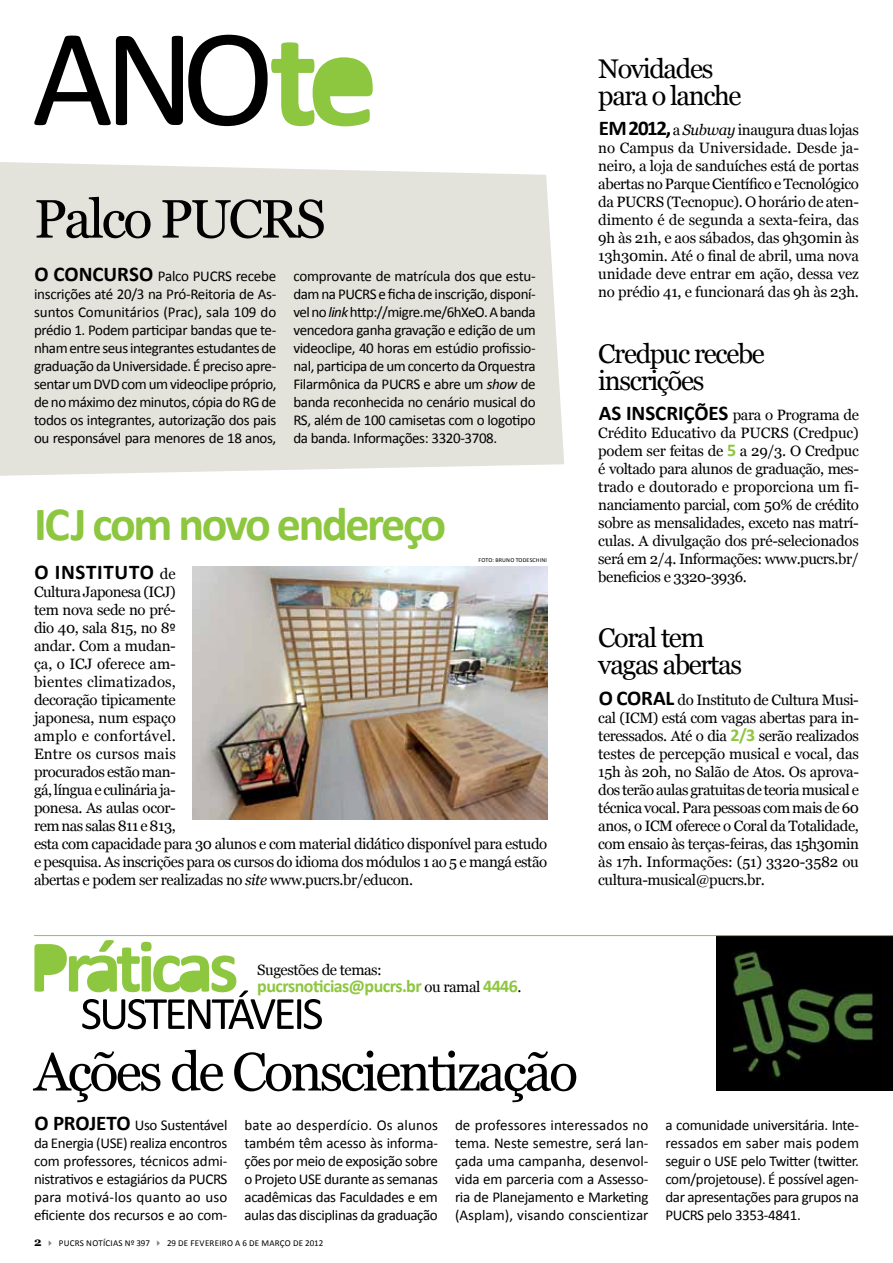
<style>
.page{position:relative;width:893px;height:1263px;background:#fff}
.page>*{position:absolute;margin:0;border:0;box-sizing:border-box;transform-origin:0 0}
.t1{font:54px "Georgia";letter-spacing:-.05em;color:#000}
.t2{font:700 48px "Calibri";letter-spacing:-.05em;color:#8dc63f}
.t3{font:27px/27px "Georgia";letter-spacing:-.05em;color:#000}
.t4{font:700 21px "Calibri";letter-spacing:.025em;color:#000}
.t5{font:700 18px "Calibri";letter-spacing:-.03em;color:#8dc63f}
.t6{font:15px/18px "Georgia";letter-spacing:-.03em;color:#000;text-align:justify}
.t7{font:15px/18px "Calibri";letter-spacing:-.025em;color:#000;text-align:justify}
.t8{font:9px "Calibri";letter-spacing:.03em;color:#000}
.t9{font:6px "Calibri";letter-spacing:.03em;color:#000}
.s1{font-weight:700;font-size:21px}
.s2{font-style:italic}
.s3{font-family:"Georgia";font-weight:400;font-size:15px}
.s4{font-family:"Calibri"}
.s5{font-family:"Georgia";font-weight:400;font-size:15px;color:#000}
.s6{font-family:"Calibri";font-weight:700;font-size:21px}
.s7{font-family:"Calibri";font-weight:700;font-size:18px;color:#8dc63f}
.s8{font-family:"Georgia";font-weight:700;font-size:12px}
.s9{color:#818179}
</style>
<div class="page">
<img style="left:193px;top:566px;width:354px;height:253px">
<img style="left:716px;top:936px;width:177px;height:154px">
<div style="left:0;top:162px;width:564px;height:314px;background:#e3e2db"></div>
<svg style="left:34px;top:35px;width:339px;height:91px"></svg>
<svg style="left:34px;top:940px;width:288px;height:89px"></svg>
<hr style="left:34px;top:935px;width:859px;height:1px;background:#8dc63f">
<h1 class="t1" style="left:34px;top:186px;width:293px">Palco PUCRS</h1>
<h3 class="t4" style="left:34px;top:261px;width:57px">O concurs</h3>
<p class="t7" style="left:34px;top:267px;width:244px;text-indent:105px"><span class="s1">o</span> Palco PUCRS recebe inscrições até 20/3 na Pró-Reitoria de As&shy;suntos Comunitários (Prac), sala 109 do prédio 1. Podem participar bandas que te&shy;nham entre seus integrantes estudantes de graduação da Universidade. É preciso apre&shy;sentar um DVD com um videoclipe próprio, de no máximo dez minutos, cópia do RG de todos os integrantes, autorização dos pais ou responsável para menores de 18 anos,</p>
<p class="t7" style="left:293px;top:267px;width:244px">comprovante de matrícula dos que estu&shy;dam na PUCRS e ficha de inscrição, disponí&shy;vel no <span class="s2">link</span> http://migre.me/6hXeO. A banda vencedora ganha gravação e edição de um videoclipe, 40 horas em estúdio profissio&shy;nal, participa de um concerto da Orquestra Filarmônica da PUCRS e abre um <span class="s2">show</span> de banda reconhecida no cenário musical do RS, além de 100 camisetas com o logotipo da banda. I nformações: 3320-3708.</p>
<h2 class="t2" style="left:34px;top:493px;width:414px">ICJ com novo endereço</h2>
<h3 class="t4" style="left:34px;top:558px;width:143px">O Instituto <span class="s3">de</span></h3>
<p class="t6" style="left:34px;top:583px;width:515px;text-align:left">Cultura Japonesa (ICJ)<br>tem nova sede no pré-<br>dio 40, sala 815, no 8<span class="s4">º<br></span>andar. Com a mudan-<br>ça, o ICJ oferece am-<br>bientes climatizados,<br>decoração tipicamente<br>japonesa, num espaço<br>amplo e confortável.<br>Entre os cursos mais<br>procurados estão man-<br>gá, língua e culinária ja-<br>ponesa. As aulas ocor-<br>rem nas salas 811 e 813,<br>esta com capacidade para 30 alunos e com material didático disponível para estudo e pesquisa. As inscrições para os cursos do idioma dos módulos 1 ao 5 e mangá estão abertas e podem ser realizadas no <span class="s2">site</span> www.pucrs.br/educon.</p>
<p class="t9" style="left:479px;top:556px;width:5px">Foto</p>
<p class="t9" style="left:492px;top:556px;width:12px">: Bruno</p>
<p class="t9" style="left:516px;top:556px;width:8px">Tode</p>
<p class="t9" style="left:530px;top:556px;width:14px">schini</p>
<p class="t6" style="left:257px;top:961px;width:126px">Sugestões de temas:</p>
<p class="t5" style="left:257px;top:974px;width:266px">pucrsnoticias@pucrs.br <span class="s5">ou ramal</span> 4446<span class="s5">.</span></p>
<h3 class="t3" style="left:598px;top:56px;width:145px">Novidades para o lanche</h3>
<p class="t6" style="left:598px;top:122px;width:262px"><span class="s6">Em 2012,</span> a <span class="s2">Subway</span> inaugura duas lojas no Campus da Universidade. Desde ja&shy;neiro, a loja de sanduíches está de portas abertas no Parque Científico e Tecnológico da PUCRS (Tecnopuc). O horário de aten&shy;dimento é de segunda a sexta-feira, das 9h às 21h, e aos sábados, das 9h30min às 13h30min. Até o final de abril, uma nova unidade deve entrar em ação, dessa vez no prédio 41, e funcionará das 9h às 23h.</p>
<h3 class="t3" style="left:598px;top:340px;width:168px">Credpuc recebe inscrições</h3>
<h3 class="t4" style="left:599px;top:400px;width:46px">As inscr</h3>
<p class="t6" style="left:598px;top:406px;width:262px;text-indent:80px"><span class="s6">ições</span> para o Programa de Crédito Educativo da PUCRS (Credpuc) podem ser feitas de <span class="s7">5</span> a 29/3. O Credpuc é voltado para alunos de graduação, mes&shy;trado e doutorado e proporciona um fi&shy;nanciamento parcial, com 50% de crédito sobre as mensalidades, exceto nas matrí&shy;culas. A divulgação dos pré-selecionados será em 2/4. Informações: www.pucrs.br/ beneficios e 3320-3936.</p>
<h3 class="t3" style="left:598px;top:625px;width:145px">Coral tem vagas abertas</h3>
<p class="t6" style="left:598px;top:691px;width:262px"><span class="s6">O Cora l</span> do Instituto de Cultura Musi&shy;cal (ICM) está com vagas abertas para in&shy;teressados. Até o dia <span class="s7">2/3</span> serão realizados testes de percepção musical e vocal, das 15h às 20h, no Salão de Atos. Os aprova&shy;dos terão aulas gratuitas de teoria musical e técnica vocal. Para pessoas com mais de 60 anos, o ICM oferece o Coral da Totalidade, com ensaio às terças-feiras, das 15h30min às 17h. Informações: (51) 3320-3582 ou cultura-musical@pucrs.br.</p>
<h1 class="t1" style="left:34px;top:1039px;width:546px">Ações de Conscientização</h1>
<p class="t7" style="left:34px;top:1116px;width:195px"><span class="s1">O Projeto</span> Uso Sustentável da Energia (USE) realiza encontros com professores, técnicos admi&shy;nistrativos e estagiários da PUCRS para motivá-los quanto ao uso eficiente dos recursos e ao com-</p>
<p class="t7" style="left:244px;top:1116px;width:195px">bate ao desperdício. Os alunos também têm acesso às informa&shy;ções por meio de exposição sobre o Projeto USE durante as semanas acadêmicas das Faculdades e em aulas das disciplinas da graduação</p>
<p class="t7" style="left:455px;top:1116px;width:195px">de professores interessados no tema. Neste semestre, será lan&shy;çada uma campanha, desenvol&shy;vida em parceria com a Assesso&shy;ria de Planejamento e Marketing (Asplam), visando conscientizar</p>
<p class="t7" style="left:665px;top:1116px;width:195px">a comunidade universitária. Inte&shy;ressados em saber mais podem seguir o USE pelo Twitter (twitter. com/projetouse). É possível agen&shy;dar apresentações para grupos na PUCRS pelo 3353-4841.</p>
<p class="t8" style="left:34px;top:1237px;width:291px"><span class="s8">2</span> <span class="s9">✔</span> PUCRS notícias Nº 397 <span class="s9">✔</span> 29 de fevereiro a 6 de março de 2012</p>
</div>
